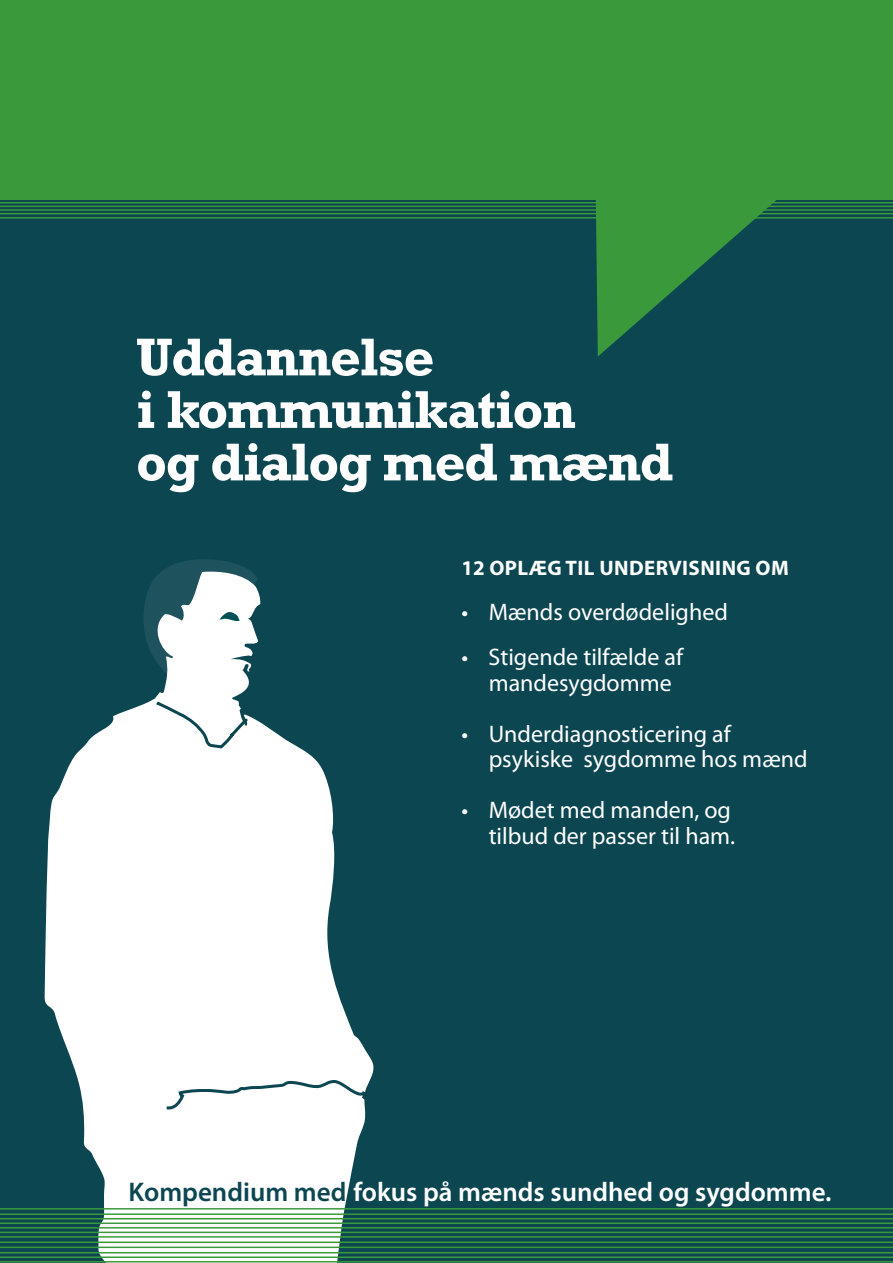
<style>
.page{position:relative;width:893px;height:1263px;background:#fff}
.page>*{position:absolute;margin:0;border:0;box-sizing:border-box;transform-origin:0 0}
.t1{font:700 54px/52.5px "Rockwell";letter-spacing:-.025em;color:#fff}
.t2{font:600 27px "Myriad Pro";color:#fff}
.t3{font:24px/45px "Myriad Pro";color:#fff}
.t4{font:700 21px "Myriad Pro";letter-spacing:.02em;color:#fff}
.s1{color:#0b4651}
</style>
<div class="page">
<div style="left:0;top:181px;width:893px;height:1082px;background:#0b4651"></div>
<svg style="left:44px;top:704px;width:332px;height:559px;fill:#fff"></svg>
<svg style="left:163px;top:1078px;width:207px;height:32px;background:#e1e8ea"></svg>
<svg style="left:144px;top:559px;width:117px;height:191px"></svg>
<div style="left:0;top:0;width:893px;height:200px;background:#3a9a3b"></div>
<hr style="left:0;top:1246px;width:893px;height:2px;background:#3a9a3b">
<hr style="left:0;top:1252px;width:893px;height:1px;background:#3a9a3b">
<hr style="left:0;top:1256px;width:893px;height:2px;background:#3a9a3b">
<hr style="left:0;top:1261px;width:893px;height:1px;background:#3a9a3b">
<hr style="left:0;top:1208px;width:893px;height:1px;background:#3a9a3b">
<hr style="left:0;top:1213px;width:893px;height:2px;background:#3a9a3b">
<hr style="left:0;top:1218px;width:893px;height:1px;background:#3a9a3b">
<hr style="left:0;top:1222px;width:893px;height:2px;background:#3a9a3b">
<hr style="left:0;top:1227px;width:893px;height:1px;background:#3a9a3b">
<hr style="left:0;top:1231px;width:893px;height:2px;background:#3a9a3b">
<hr style="left:0;top:1236px;width:893px;height:1px;background:#3a9a3b">
<hr style="left:0;top:1241px;width:893px;height:2px;background:#3a9a3b">
<hr style="left:0;top:202px;width:893px;height:1px;background:#3a9a3b">
<hr style="left:0;top:206px;width:893px;height:1px;background:#3a9a3b">
<hr style="left:0;top:209px;width:893px;height:2px;background:#3a9a3b">
<hr style="left:0;top:213px;width:893px;height:1px;background:#3a9a3b">
<hr style="left:0;top:217px;width:893px;height:2px;background:#3a9a3b">
<svg style="left:595px;top:200px;width:220px;height:156px"></svg>
<h1 class="t1" style="left:136px;top:331px;width:539px">Uddannelse<br>i kommunikation<br>og dialog med mænd</h1>
<p class="t4" style="left:462px;top:555px;width:329px">12 OPLÆG TIL UNDERVISNING OM</p>
<p class="t3" style="left:489px;top:589px;width:241px">Mænds overdødelighed<br>Stigende tilfælde af</p>
<p class="t3" style="left:489px;top:657px;width:244px;line-height:51px">mandesygdomme<br>Underdiagnosticering af</p>
<p class="t3" style="left:489px;top:733px;width:321px;line-height:51px">psykiske sygdomme hos mænd<br>Mødet med manden, og</p>
<p class="t3" style="left:489px;top:813px;width:248px">tilbud der passer til ham.</p>
<p class="t3" style="left:462px;top:589px;width:8px">• •</p>
<p class="t3" style="left:462px;top:711px;width:8px">•</p>
<p class="t3" style="left:462px;top:787px;width:8px">•</p>
<p class="t2" style="left:129px;top:1174px;width:704px"><span class="s1">Kompendium med</span> fokus på mænds sundhed og sygdomme.</p>
</div>
